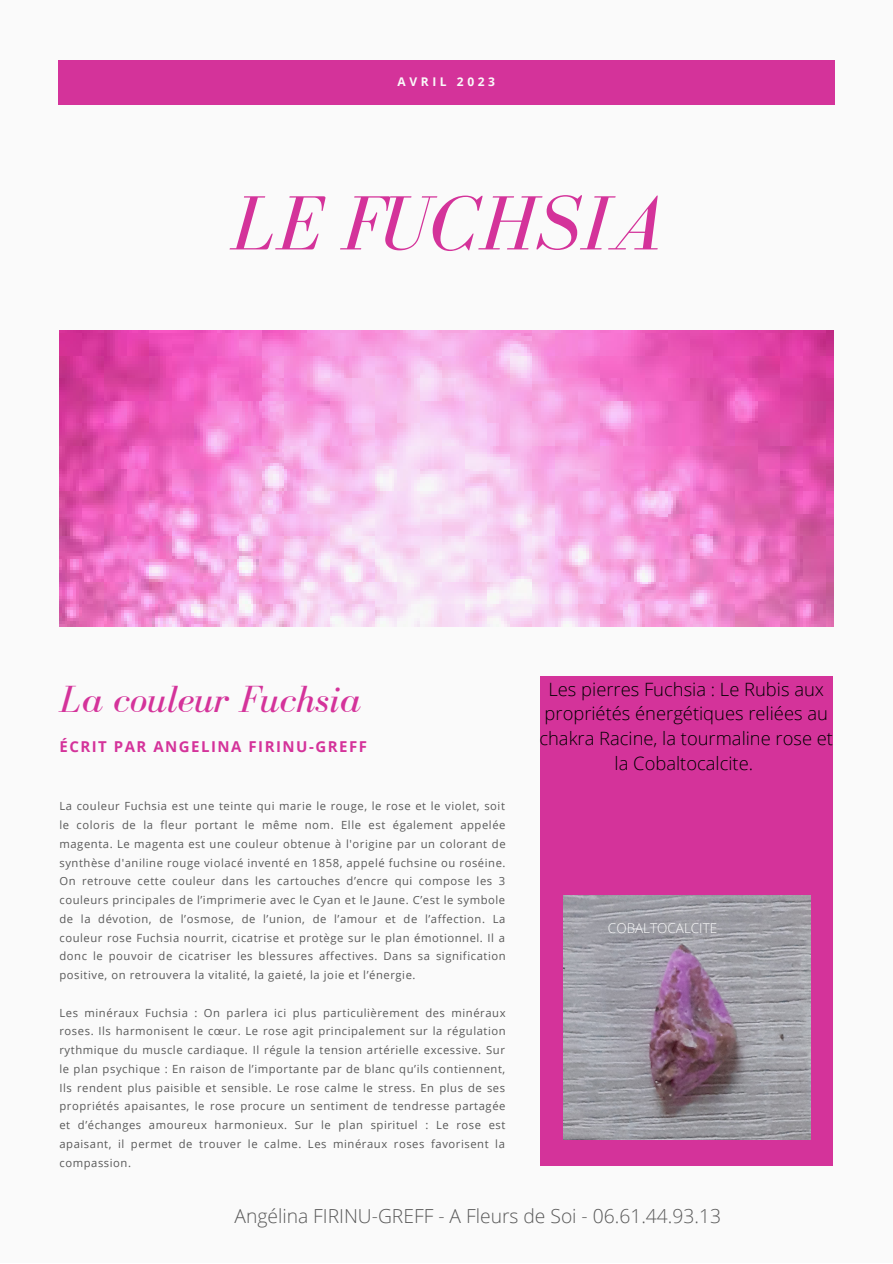
<style>
.page{position:relative;width:893px;height:1264px;background:#fff}
.page>*{position:absolute;margin:0;border:0;box-sizing:border-box;transform-origin:0 0}
.t1{font:italic 79.05px "Bodoni FLF";color:#d4339a}
.t2{font:italic 39px "Bodoni FLF";color:#d4339a}
.t3{font:300 19.2px "Open Sans";color:#595959}
.t4{font:300 18.3px/24.8px "Open Sans";color:#000;text-align:center}
.t5{font:700 15px "Open Sans";letter-spacing:.1em;color:#d4339a}
.t6{font:300 13.5px "Open Sans";color:#fafafa}
.t7{font:700 12px "Open Sans";letter-spacing:.3em;color:#fafafa}
.t8{font:11.25px/18.8px "Open Sans";letter-spacing:.05em;color:#595959;text-align:justify}
</style>
<div class="page">
<div style="left:0;top:0;width:892px;height:1262px;background:#fafafa"></div>
<div style="left:58px;top:60px;width:776px;height:45px;background:#d4339a"></div>
<img style="left:59px;top:331px;width:774px;height:295px">
<div style="left:540px;top:676px;width:292px;height:489px;background:#d4339a"></div>
<img style="left:563px;top:895px;width:247px;height:244px">
<p class="t7" style="left:397px;top:73px;width:99px">AVRIL 2023</p>
<h1 class="t1" style="left:231px;top:181px;width:431px">LE FUCHSIA</h1>
<h2 class="t2" style="left:59px;top:677px;width:303px">La couleur Fuchsia</h2>
<h3 class="t5" style="left:59px;top:735px;width:309px">ÉCRIT PAR ANGELINA FIRINU-GREFF</h3>
<p class="t8" style="left:59px;top:796px;width:448px">La couleur Fuchsia est une teinte qui marie le rouge, le rose et le violet, soit le coloris de la fleur portant le même nom. Elle est également appelée magenta. Le magenta est une couleur obtenue à l'origine par un colorant de synthèse d'aniline rouge violacé inventé en 1858, appelé fuchsine ou roséine.<br>On retrouve cette couleur dans les cartouches d’encre qui compose les 3 couleurs principales de l’imprimerie avec le Cyan et le Jaune. C’est le symbole de la dévotion, de l’osmose, de l’union, de l’amour et de l’affection. La couleur rose Fuchsia nourrit, cicatrise et protège sur le plan émotionnel. Il a donc le pouvoir de cicatriser les blessures affectives. Dans sa signification positive, on retrouvera la vitalité, la gaieté, la joie et l’énergie.</p>
<p class="t8" style="left:59px;top:1002px;width:448px">Les minéraux Fuchsia : On parlera ici plus particulièrement des minéraux roses. Ils harmonisent le cœur. Le rose agit principalement sur la régulation rythmique du muscle cardiaque. Il régule la tension artérielle excessive. Sur le plan psychique : En raison de l’importante par de blanc qu’ils contiennent, Ils rendent plus paisible et sensible. Le rose calme le stress. En plus de ses propriétés apaisantes, le rose procure un sentiment de tendresse partagée et d’échanges amoureux harmonieux. Sur le plan spirituel : Le rose est apaisant, il permet de trouver le calme. Les minéraux roses favorisent la compassion.</p>
<h3 class="t4" style="left:539px;top:676px;width:295px">Les pierres Fuchsia : Le Rubis aux propriétés énergétiques reliées au chakra Racine, la tourmaline rose et la Cobaltocalcite.</h3>
<p class="t6" style="left:608px;top:918px;width:111px">COBALTOCALCITE</p>
<h3 class="t3" style="left:234px;top:1202px;width:488px">Angélina FIRINU-GREFF - A Fleurs de Soi - 06.61.44.93.13</h3>
</div>
